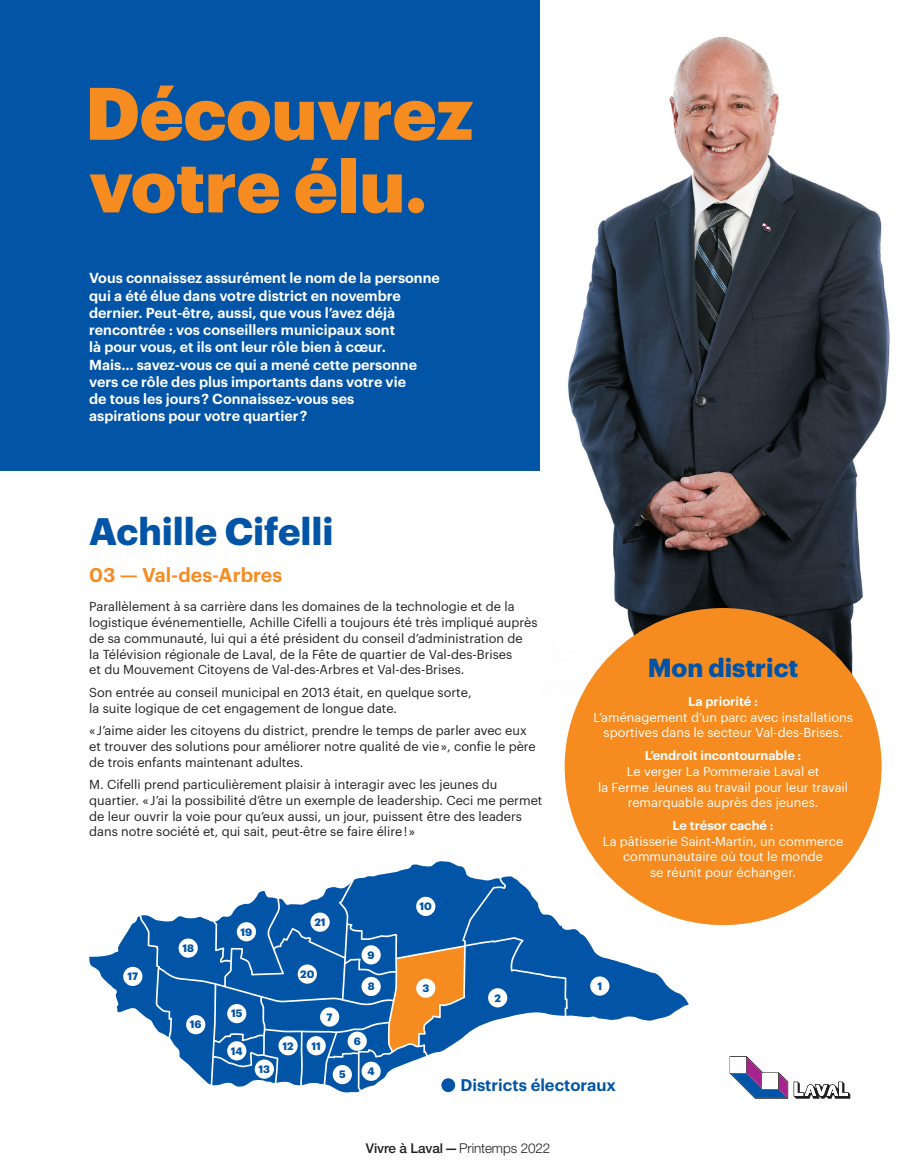
<style>
.page{position:relative;width:918px;height:1175px;background:#fff}
.page>*{position:absolute;margin:0;border:0;box-sizing:border-box;transform-origin:0 0}
.t1{font:900 72.6px/72.6px "Graphik";color:#f68b1f}
.t2{font:700 37.5px "Graphik";color:#0154a6}
.t3{font:700 25.5px "Graphik";color:#0154a6}
.t4{font:600 19.5px "Graphik";color:#f68b1f}
.t5{font:600 16.5px "Graphik";color:#0154a6}
.t6{font:600 14.25px/17.2px "Graphik";color:#fff}
.t7{font:300 13.5px "Helvetica Neue LT Std";letter-spacing:-.01em;color:#231f20}
.t8{font:12.75px/15.8px "Graphik";color:#231f20}
.t9{font:12.75px/15.8px "Graphik";color:#fff;text-align:center}
.t10{font:600 12.75px "Graphik";color:#fff}
.t11{font:700 10.5px "Graphik";color:#0154a6}
.s1{font-weight:500}
</style>
<div class="page">
<img style="left:568px;top:35px;width:322px;height:664px">
<div style="left:0;top:0;width:540px;height:470px;background:#0154a6"></div>
<div style="left:565px;top:608px;width:317px;height:317px;background:#f68b1f;border-radius:50%"></div>
<svg style="left:89px;top:861px;width:600px;height:231px"></svg>
<div style="left:590px;top:976px;width:19px;height:19px;background:#fff;border-radius:50%"></div>
<div style="left:488px;top:988px;width:19px;height:19px;background:#fff;border-radius:50%"></div>
<div style="left:416px;top:978px;width:19px;height:19px;background:#fff;border-radius:50%"></div>
<div style="left:416px;top:896px;width:19px;height:20px;background:#fff;border-radius:50%"></div>
<div style="left:310px;top:912px;width:20px;height:19px;background:#fff;border-radius:50%"></div>
<div style="left:298px;top:964px;width:19px;height:19px;background:#fff;border-radius:50%"></div>
<div style="left:320px;top:1007px;width:19px;height:19px;background:#fff;border-radius:50%"></div>
<div style="left:348px;top:1031px;width:19px;height:19px;background:#fff;border-radius:50%"></div>
<div style="left:307px;top:1036px;width:19px;height:19px;background:#fff;border-radius:50%"></div>
<div style="left:362px;top:1061px;width:19px;height:19px;background:#fff;border-radius:50%"></div>
<div style="left:333px;top:1065px;width:19px;height:19px;background:#fff;border-radius:50%"></div>
<div style="left:278px;top:1036px;width:20px;height:19px;background:#fff;border-radius:50%"></div>
<div style="left:255px;top:1059px;width:19px;height:19px;background:#fff;border-radius:50%"></div>
<div style="left:227px;top:1041px;width:19px;height:19px;background:#fff;border-radius:50%"></div>
<div style="left:227px;top:1004px;width:19px;height:19px;background:#fff;border-radius:50%"></div>
<div style="left:186px;top:1015px;width:19px;height:19px;background:#fff;border-radius:50%"></div>
<div style="left:123px;top:966px;width:19px;height:20px;background:#fff;border-radius:50%"></div>
<div style="left:179px;top:938px;width:19px;height:19px;background:#fff;border-radius:50%"></div>
<div style="left:237px;top:922px;width:19px;height:19px;background:#fff;border-radius:50%"></div>
<div style="left:362px;top:945px;width:19px;height:19px;background:#fff;border-radius:50%"></div>
<div style="left:362px;top:976px;width:19px;height:20px;background:#fff;border-radius:50%"></div>
<div style="left:441px;top:1078px;width:14px;height:14px;background:#0154a6;border-radius:50%"></div>
<svg style="left:794px;top:1081px;width:56px;height:18px"></svg>
<svg style="left:730px;top:1056px;width:58px;height:42px"></svg>
<h1 class="t1" style="left:85px;top:70px;width:390px">Découvrez votre élu.</h1>
<p class="t6" style="left:89px;top:268px;width:352px">Vous connaissez assurément le nom de la personne qui a été élue dans votre district en novembre dernier. Peut-être, aussi, que vous l’avez déjà rencontrée : vos conseillers municipaux sont<br>là pour vous, et ils ont leur rôle bien à cœur.<br>Mais… savez-vous ce qui a mené cette personne vers ce rôle des plus importants dans votre vie<br>de tous les jours ? Connaissez-vous ses<br>aspirations pour votre quartier ?</p>
<h2 class="t2" style="left:89px;top:502px;width:246px">Achille Cifelli</h2>
<h3 class="t4" style="left:89px;top:560px;width:195px">03 — Val-des-Arbres</h3>
<p class="t8" style="left:89px;top:597px;width:450px">Parallèlement à sa carrière dans les domaines de la technologie et de la logistique événementielle, Achille Cifelli a toujours été très impliqué auprès de sa communauté, lui qui a été président du conseil d’administration de<br>la Télévision régionale de Laval, de la Fête de quartier de Val-des-Brises<br>et du Mouvement Citoyens de Val-des-Arbres et Val-des-Brises.</p>
<p class="t8" style="left:89px;top:683px;width:384px">Son entrée au conseil municipal en 2013 était, en quelque sorte, la suite logique de cet engagement de longue date.</p>
<p class="t8" style="left:89px;top:721px;width:448px">« J’aime aider les citoyens du district, prendre le temps de parler avec eux et trouver des solutions pour améliorer notre qualité de vie », confie le père de trois enfants maintenant adultes.</p>
<p class="t8" style="left:89px;top:775px;width:455px">M. Cifelli prend particulièrement plaisir à interagir avec les jeunes du quartier. « J’ai la possibilité d’être un exemple de leadership. Ceci me permet de leur ouvrir la voie pour qu’eux aussi, un jour, puissent être des leaders dans notre société et, qui sait, peut-être se faire élire ! »</p>
<p class="t11" style="left:127px;top:968px;width:12px">17</p>
<p class="t11" style="left:182px;top:940px;width:13px">18</p>
<p class="t11" style="left:190px;top:1016px;width:13px">16</p>
<p class="t11" style="left:241px;top:923px;width:13px">19</p>
<p class="t11" style="left:231px;top:1005px;width:13px">15</p>
<p class="t11" style="left:231px;top:1042px;width:13px">14</p>
<p class="t11" style="left:315px;top:914px;width:13px">21</p>
<p class="t11" style="left:300px;top:966px;width:16px">20</p>
<p class="t11" style="left:327px;top:1008px;width:8px">7</p>
<p class="t11" style="left:282px;top:1037px;width:13px">12</p>
<p class="t11" style="left:312px;top:1037px;width:11px">11</p>
<p class="t11" style="left:368px;top:946px;width:9px">9</p>
<p class="t11" style="left:368px;top:978px;width:8px">8</p>
<p class="t11" style="left:354px;top:1033px;width:9px">6</p>
<p class="t11" style="left:420px;top:898px;width:14px">10</p>
<p class="t11" style="left:422px;top:980px;width:8px">3</p>
<p class="t11" style="left:494px;top:989px;width:8px">2</p>
<h3 class="t3" style="left:648px;top:647px;width:152px">Mon district</h3>
<p class="t10" style="left:688px;top:691px;width:71px">La priorité :</p>
<p class="t9" style="left:593px;top:708px;width:261px">L’aménagement d’un parc avec installations sportives dans le secteur Val-des-Brises.</p>
<p class="t10" style="left:645px;top:745px;width:158px">L’endroit incontournable :</p>
<p class="t9" style="left:598px;top:762px;width:252px">Le verger La Pommeraie Laval et<br>la Ferme Jeunes au travail pour leur travail remarquable auprès des jeunes.</p>
<p class="t10" style="left:673px;top:815px;width:103px">Le trésor caché :</p>
<p class="t9" style="left:603px;top:832px;width:242px">La pâtisserie Saint-Martin, un commerce communautaire où tout le monde<br>se réunit pour échanger.</p>
<p class="t11" style="left:597px;top:977px;width:6px">1</p>
<p class="t11" style="left:259px;top:1061px;width:13px">13</p>
<p class="t11" style="left:339px;top:1066px;width:8px">5</p>
<p class="t11" style="left:368px;top:1063px;width:9px">4</p>
<p class="t5" style="left:460px;top:1072px;width:157px">Districts électoraux</p>
<p class="t7" style="left:366px;top:1139px;width:186px"><span class="s1">Vivre à Laval—</span>Printemps 2022</p>
</div>
